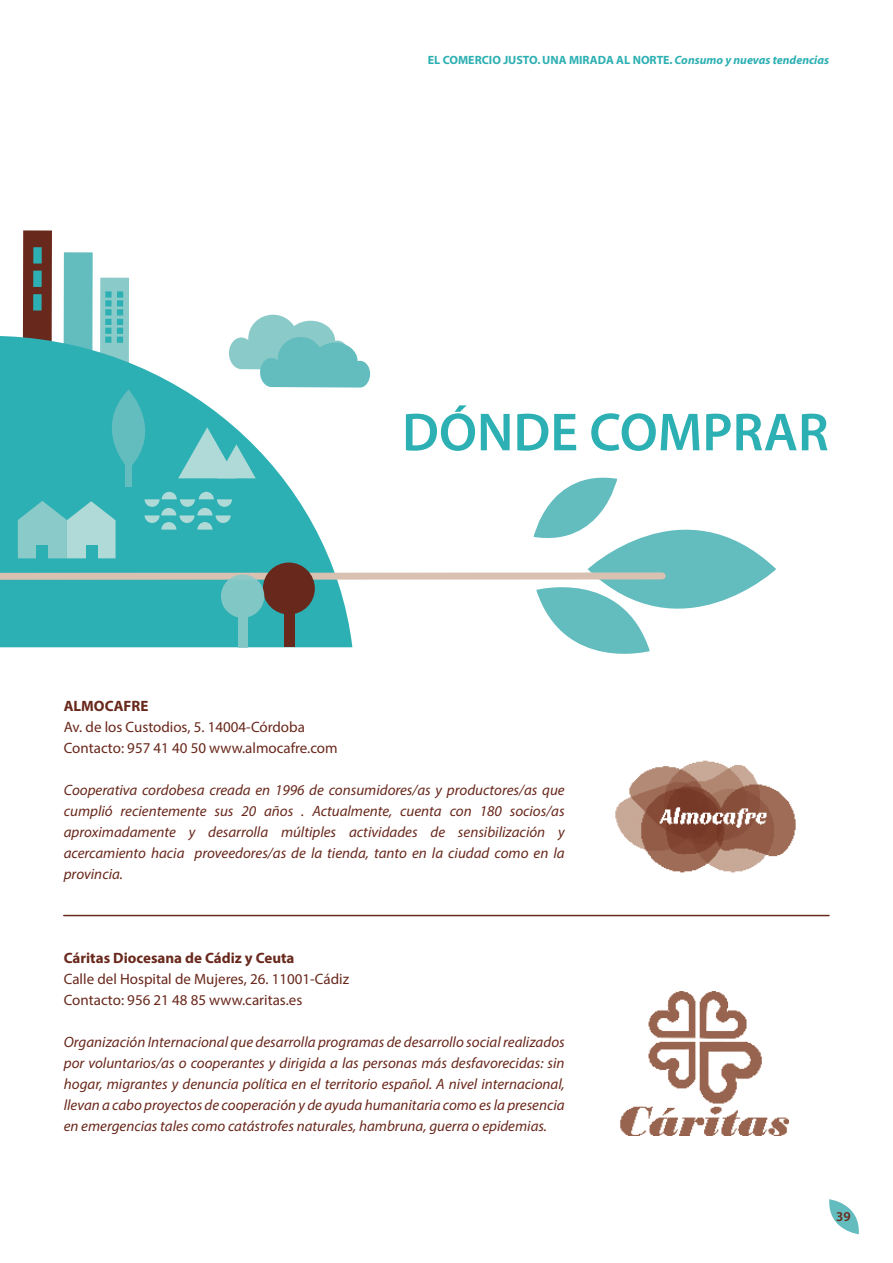
<style>
.page{position:relative;width:893px;height:1263px;background:#fff}
.page>*{position:absolute;margin:0;border:0;box-sizing:border-box;transform-origin:0 0}
.t1{font:600 54px "Myriad Pro";color:#2db0b3}
.t2{font:italic 15px/21px "Myriad Pro";color:#69281c;text-align:justify}
.t3{font:15px/21px "Myriad Pro";color:#69281c}
.t4{font:700 15px "Myriad Pro";color:#69281c}
.t5{font:600 13.5px "Myriad Pro";color:#69281c}
.t6{font:700 12px "Myriad";color:#2db0b3}
.s1{font-style:italic}
</style>
<div class="page">
<svg style="left:829px;top:1199px;width:30px;height:35px"></svg>
<div style="left:64px;top:252px;width:29px;height:115px;background:#63bcbe"></div>
<div style="left:23px;top:230px;width:29px;height:137px;background:#69281c"></div>
<div style="left:33px;top:247px;width:9px;height:17px;background:#2db0b3"></div>
<div style="left:33px;top:271px;width:9px;height:16px;background:#2db0b3"></div>
<div style="left:33px;top:294px;width:9px;height:16px;background:#2db0b3"></div>
<div style="left:100px;top:278px;width:29px;height:91px;background:#8acac9"></div>
<div style="left:105px;top:291px;width:7px;height:7px;background:#2db0b3"></div>
<div style="left:117px;top:291px;width:6px;height:7px;background:#2db0b3"></div>
<svg style="left:0;top:300px;width:776px;height:354px"></svg>
<div style="left:125px;top:461px;width:7px;height:26px;background:#63bcbe"></div>
<hr style="left:64px;top:915px;width:765px;height:1px;background:#69281c">
<img style="left:615px;top:760px;width:181px;height:113px">
<img style="left:620px;top:992px;width:168px;height:144px">
<p class="t6" style="left:428px;top:54px;width:403px">EL COMERCIO JUSTO. UNA MIRADA AL NORTE. <span class="s1">Consumo y nuevas tendencias</span></p>
<h1 class="t1" style="left:402px;top:398px;width:428px">DÓNDE COMPRAR</h1>
<p class="t4" style="left:64px;top:696px;width:86px">ALMOCAFRE</p>
<p class="t3" style="left:64px;top:716px;width:275px">Av. de los Custodios, 5. 14004-Córdoba<br>Contacto: 957 41 40 50 www.almocafre.com</p>
<p class="t2" style="left:64px;top:779px;width:502px">Cooperativa cordobesa creada en 1996 de consumidores/as y productores/as que cumplió recientemente sus 20 años . Actualmente, cuenta con 180 socios/as aproximadamente y desarrolla múltiples actividades de sensibilización y acercamiento hacia proveedores/as de la tienda, tanto en la ciudad como en la provincia.</p>
<p class="t4" style="left:64px;top:948px;width:232px">Cáritas Diocesana de Cádiz y Ceuta</p>
<p class="t3" style="left:64px;top:968px;width:287px">Calle del Hospital de Mujeres, 26. 11001-Cádiz<br>Contacto: 956 21 48 85 www.caritas.es</p>
<p class="t2" style="left:64px;top:1031px;width:502px">Organización Internacional que desarrolla programas de desarrollo social realizados por voluntarios/as o cooperantes y dirigida a las personas más desfavorecidas: sin hogar, migrantes y denuncia política en el territorio español. A nivel internacional, llevan a cabo proyectos de cooperación y de ayuda humanitaria como es la presencia en emergencias tales como catástrofes naturales, hambruna, guerra o epidemias.</p>
<p class="t5" style="left:836px;top:1207px;width:16px">39</p>
</div>
